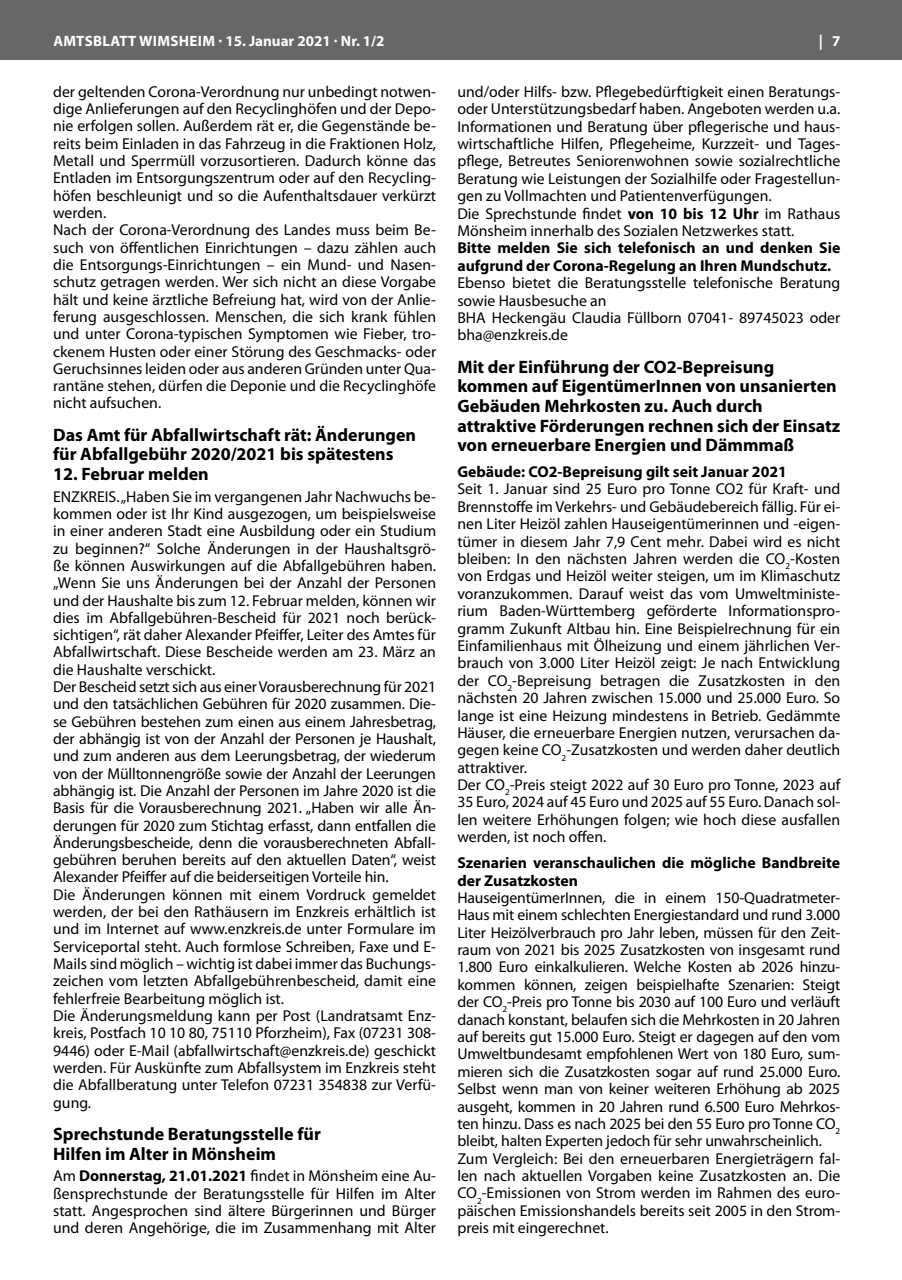
<style>
.page{position:relative;width:902px;height:1280px;background:#fff}
.page>*{position:absolute;margin:0;border:0;box-sizing:border-box;transform-origin:0 0}
.t1{font:700 18px/19.6px "Myriad Pro";color:#000}
.t2{font:15.75px/17.2px "Myriad Pro";color:#000}
.t3{font:700 15.75px/17.4px "Myriad Pro";color:#000}
.t4{font:700 15px "Myriad Pro";letter-spacing:.02em;color:#fff}
.s1{font-weight:700}
</style>
<div class="page">
<div style="left:0;top:0;width:901px;height:60px;background:#676767"></div>
<p class="t4" style="left:53px;top:31px;width:333px">amtsblatt wimsheim · 15. Januar 2021 · Nr. 1/2</p>
<p class="t4" style="left:818px;top:31px;width:23px">| 7</p>
<p class="t2" style="left:53px;top:83px;width:384px">der geltenden Corona-Verordnung nur unbedingt notwen&shy;dige Anlieferungen auf den Recyclinghöfen und der Depo&shy;nie erfolgen sollen. Außerdem rät er, die Gegenstände be&shy;reits beim Einladen in das Fahrzeug in die Fraktionen Holz, Metall und Sperrmüll vorzusortieren. Dadurch könne das Entladen im Entsorgungszentrum oder auf den Recycling&shy;höfen beschleunigt und so die Aufenthaltsdauer verkürzt werden.<br>Nach der Corona-Verordnung des Landes muss beim Be&shy;such von öffentlichen Einrichtungen – dazu zählen auch die Entsorgungs-Einrichtungen – ein Mund- und Nasen&shy;schutz getragen werden. Wer sich nicht an diese Vorgabe hält und keine ärztliche Befreiung hat, wird von der Anlie&shy;ferung ausgeschlossen. Menschen, die sich krank fühlen und unter Corona-typischen Symptomen wie Fieber, tro&shy;ckenem Husten oder einer Störung des Geschmacks- oder Geruchsinnes leiden oder aus anderen Gründen unter Qua&shy;rantäne stehen, dürfen die Deponie und die Recyclinghöfe nicht aufsuchen.</p>
<p class="t1" style="left:53px;top:424px;width:364px">Das amt für abfallwirtschaft rät: Änderungen für abfallgebühr 2020/2021 bis spätestens</p>
<p class="t1" style="left:53px;top:464px;width:157px">12. Februar melden</p>
<p class="t2" style="left:53px;top:487px;width:384px">ENZKREIS. „Haben Sie im vergangenen Jahr Nachwuchs be&shy;kommen oder ist Ihr Kind ausgezogen, um beispielsweise in einer anderen Stadt eine Ausbildung oder ein Studium zu beginnen?“ Solche Änderungen in der Haushaltsgrö&shy;ße können Auswirkungen auf die Abfallgebühren haben. „Wenn Sie uns Änderungen bei der Anzahl der Personen und der Haushalte bis zum 12. Februar melden, können wir dies im Abfallgebühren-Bescheid für 2021 noch berück&shy;sichtigen“, rät daher Alexander Pfeiffer, Leiter des Amtes für Abfallwirtschaft. Diese Bescheide werden am 23. März an die Haushalte verschickt.<br>Der Bescheid setzt sich aus einer Vorausberechnung für 2021 und den tatsächlichen Gebühren für 2020 zusammen. Die&shy;se Gebühren bestehen zum einen aus einem Jahresbetrag, der abhängig ist von der Anzahl der Personen je Haushalt, und zum anderen aus dem Leerungsbetrag, der wiederum von der Mülltonnengröße sowie der Anzahl der Leerungen abhängig ist. Die Anzahl der Personen im Jahre 2020 ist die Basis für die Vorausberechnung 2021. „Haben wir alle Än&shy;derungen für 2020 zum Stichtag erfasst, dann entfallen die Änderungsbescheide, denn die vorausberechneten Abfall&shy;gebühren beruhen bereits auf den aktuellen Daten“, weist Alexander Pfeiffer auf die beiderseitigen Vorteile hin.<br>Die Änderungen können mit einem Vordruck gemeldet werden, der bei den Rathäusern im Enzkreis erhältlich ist und im Internet auf www.enzkreis.de unter Formulare im Serviceportal steht. Auch formlose Schreiben, Faxe und E-Mails sind möglich – wichtig ist dabei immer das Buchungs&shy;zeichen vom letzten Abfallgebührenbescheid, damit eine fehlerfreie Bearbeitung möglich ist.<br>Die Änderungsmeldung kann per Post (Landratsamt Enz&shy;kreis, Postfach 10 10 80, 75110 Pforzheim), Fax (07231 308- 9446) oder E-Mail (abfallwirtschaft@enzkreis.de) geschickt werden. Für Auskünfte zum Abfallsystem im Enzkreis steht die Abfallberatung unter Telefon 07231 354838 zur Verfü&shy;gung.</p>
<p class="t1" style="left:53px;top:1124px;width:269px">sprechstunde beratungsstelle für hilfen im alter in mönsheim</p>
<p class="t2" style="left:53px;top:1167px;width:384px;text-align:justify">Am <span class="s1">Donnerstag, 21.01.2021</span> findet in Mönsheim eine Au&shy;ßensprechstunde der Beratungsstelle für Hilfen im Alter statt. Angesprochen sind ältere Bürgerinnen und Bürger und deren Angehörige, die im Zusammenhang mit Alter</p>
<p class="t2" style="left:457px;top:83px;width:384px">und/oder Hilfs- bzw. Pflegebedürftigkeit einen Beratungs&shy;oder Unterstützungsbedarf haben. Angeboten werden u.a.<br>Informationen und Beratung über pflegerische und haus&shy;wirtschaftliche Hilfen, Pflegeheime, Kurzzeit- und Tages&shy;pflege, Betreutes Seniorenwohnen sowie sozialrechtliche Beratung wie Leistungen der Sozialhilfe oder Fragestellun&shy;gen zu Vollmachten und Patientenverfügungen.<br>Die Sprechstunde findet <span class="s1">von 10 bis 12 uhr</span> im Rathaus Mönsheim innerhalb des Sozialen Netzwerkes statt.</p>
<p class="t3" style="left:457px;top:239px;width:384px">bitte melden sie sich telefonisch an und denken sie aufgrund der Corona-Regelung an ihren mundschutz.</p>
<p class="t2" style="left:457px;top:274px;width:384px">Ebenso bietet die Beratungsstelle telefonische Beratung sowie Hausbesuche an<br>BHA Heckengäu Claudia Füllborn 07041- 89745023 oder bha@enzkreis.de</p>
<p class="t1" style="left:457px;top:356px;width:384px">mit der einführung der CO2-bepreisung kommen auf eigentümerinnen von unsanierten Gebäuden mehrkosten zu. auch durch attraktive Förderungen rechnen sich der einsatz von erneuerbare energien und Dämmmaß</p>
<p class="t3" style="left:457px;top:463px;width:331px">Gebäude: CO2-bepreisung gilt seit Januar 2021</p>
<p class="t2" style="left:457px;top:480px;width:384px">Seit 1. Januar sind 25 Euro pro Tonne CO2 für Kraft- und Brennstoffe im Verkehrs- und Gebäudebereich fällig. Für ei&shy;nen Liter Heizöl zahlen Hauseigentümerinnen und -eigen&shy;tümer in diesem Jahr 7,9 Cent mehr. Dabei wird es nicht bleiben: In den nächsten Jahren werden die CO<sub>2</sub>-Kosten von Erdgas und Heizöl weiter steigen, um im Klimaschutz voranzukommen. Darauf weist das vom Umweltministe&shy;rium Baden-Württemberg geförderte Informationspro&shy;gramm Zukunft Altbau hin. Eine Beispielrechnung für ein Einfamilienhaus mit Ölheizung und einem jährlichen Ver&shy;brauch von 3.000 Liter Heizöl zeigt: Je nach Entwicklung der CO<sub>2</sub>-Bepreisung betragen die Zusatzkosten in den nächsten 20 Jahren zwischen 15.000 und 25.000 Euro. So lange ist eine Heizung mindestens in Betrieb. Gedämmte Häuser, die erneuerbare Energien nutzen, verursachen da&shy;gegen keine CO<sub>2</sub>-Zusatzkosten und werden daher deutlich attraktiver.<br>Der CO<sub>2</sub>-Preis steigt 2022 auf 30 Euro pro Tonne, 2023 auf 35 Euro, 2024 auf 45 Euro und 2025 auf 55 Euro. Danach sol&shy;len weitere Erhöhungen folgen; wie hoch diese ausfallen werden, ist noch offen.</p>
<p class="t3" style="left:457px;top:853px;width:384px">szenarien veranschaulichen die mögliche bandbreite der Zusatzkosten</p>
<p class="t2" style="left:457px;top:889px;width:384px">HauseigentümerInnen, die in einem 150-Quadratmeter-Haus mit einem schlechten Energiestandard und rund 3.000<br>Liter Heizölverbrauch pro Jahr leben, müssen für den Zeit&shy;raum von 2021 bis 2025 Zusatzkosten von insgesamt rund 1.800 Euro einkalkulieren. Welche Kosten ab 2026 hinzu&shy;kommen können, zeigen beispielhafte Szenarien: Steigt der CO<sub>2</sub>-Preis pro Tonne bis 2030 auf 100 Euro und verläuft danach konstant, belaufen sich die Mehrkosten in 20 Jahren auf bereits gut 15.000 Euro. Steigt er dagegen auf den vom Umweltbundesamt empfohlenen Wert von 180 Euro, sum&shy;mieren sich die Zusatzkosten sogar auf rund 25.000 Euro.<br>Selbst wenn man von keiner weiteren Erhöhung ab 2025 ausgeht, kommen in 20 Jahren rund 6.500 Euro Mehrkos&shy;ten hinzu. Dass es nach 2025 bei den 55 Euro pro Tonne CO<sub>2 </sub>bleibt, halten Experten jedoch für sehr unwahrscheinlich.<br>Zum Vergleich: Bei den erneuerbaren Energieträgern fal&shy;len nach aktuellen Vorgaben keine Zusatzkosten an. Die CO<sub>2</sub>-Emissionen von Strom werden im Rahmen des euro&shy;päischen Emissionshandels bereits seit 2005 in den Strom&shy;preis mit eingerechnet.</p>
</div>
